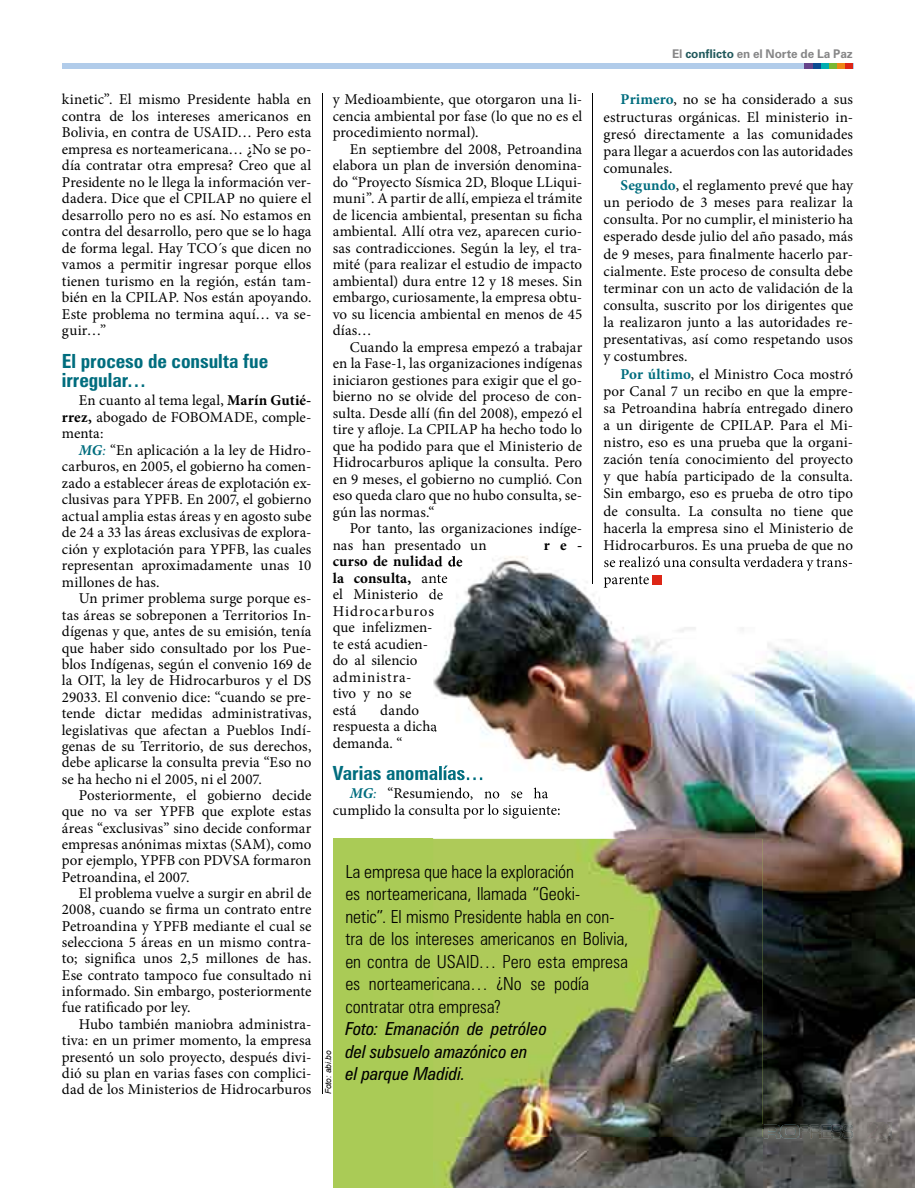
<style>
.page{position:relative;width:915px;height:1188px;background:#fff}
.page>*{position:absolute;margin:0;border:0;box-sizing:border-box;transform-origin:0 0}
.t1{font:700 condensed 19.5px/19.4px "Zurich BT";letter-spacing:-.005em;color:#006d7e}
.t2{font:300 condensed 18px/22.5px "Zurich BT";color:#000}
.t3{font:italic condensed 18px/22.5px "Zurich BT";color:#000}
.t4{font:15px/16.5px "Minion Pro";letter-spacing:.005em;color:#000;text-align:justify}
.t5{font:700 15px "Minion Pro";color:#000}
.t6{font:700 12px "Zurich BT";letter-spacing:-.005em;color:#868687}
.t7{font:italic 8.25px "Arial";color:#000}
.s1{color:#21595c}
.s2{font-weight:700}
.s3{font-weight:700;font-style:italic;color:#006d7e}
.s4{font-style:italic;color:#006d7e}
.s5{font-weight:700;color:#006d7e}
</style>
<div class="page">
<div style="left:62px;top:64px;width:790px;height:5px;background:#b1ccea"></div>
<div style="left:844px;top:64px;width:8px;height:5px;background:#de2516"></div>
<div style="left:836px;top:64px;width:8px;height:5px;background:#ee8616"></div>
<div style="left:828px;top:64px;width:8px;height:5px;background:#79b732"></div>
<div style="left:820px;top:64px;width:8px;height:5px;background:#00adb1"></div>
<div style="left:812px;top:64px;width:8px;height:5px;background:#0c4a92"></div>
<div style="left:804px;top:64px;width:8px;height:5px;background:#65438b"></div>
<div style="left:332px;top:839px;width:430px;height:349px;background:#aacb56"></div>
<img style="left:433px;top:556px;width:322px;height:283px">
<img style="left:755px;top:563px;width:159px;height:625px">
<svg style="left:762px;top:1116px;width:90px;height:26px;background:#474a46"></svg>
<img style="left:867px;top:1122px;width:23px;height:17px">
<img style="left:442px;top:839px;width:320px;height:349px">
<img style="left:433px;top:556px;width:29px;height:11px">
<img style="left:433px;top:574px;width:14px;height:9px">
<svg style="left:433px;top:589px;width:10px;height:27px"></svg>
<img style="left:433px;top:721px;width:4px;height:14px">
<img style="left:433px;top:766px;width:49px;height:14px">
<img style="left:433px;top:788px;width:115px;height:12px">
<img style="left:433px;top:804px;width:127px;height:15px">
<img style="left:604px;top:556px;width:247px;height:15px">
<img style="left:603px;top:575px;width:46px;height:13px">
<svg style="left:652px;top:576px;width:9px;height:8px"></svg>
<hr style="left:322px;top:94px;width:1px;height:1000px;background:#000">
<hr style="left:592px;top:94px;width:1px;height:490px;background:#000">
<p class="t6" style="left:671px;top:46px;width:182px">El <span class="s1">conflicto</span> en el Norte de La Paz</p>
<p class="t4" style="left:62px;top:91px;width:251px">kinetic”. El mismo Presidente habla en contra de los intereses americanos en Bolivia, en contra de USAID… Pero esta empresa es norteamericana… ¿No se po&shy;día contratar otra empresa? Creo que al Presidente no le llega la información ver&shy;dadera. Dice que el CPILAP no quiere el desarrollo pero no es así. No estamos en contra del desarrollo, pero que se lo haga de forma legal. Hay TCO´s que dicen no vamos a permitir ingresar porque ellos tienen turismo en la región, están tam&shy;bién en la CPILAP. Nos están apoyando.<br>Este problema no termina aquí… va se&shy;guir…”</p>
<h1 class="t1" style="left:62px;top:351px;width:208px">El proceso de consulta fue irregular…</h1>
<p class="t4" style="left:62px;top:392px;width:251px;text-indent:17px">En cuanto al tema legal, <span class="s2">Marín Gutié&shy;rrez,</span> abogado de FOBOMADE, comple&shy;menta:</p>
<p class="t4" style="left:62px;top:442px;width:251px;text-indent:17px"><span class="s3">MG</span><span class="s4">:</span> “En aplicación a la ley de Hidro&shy;carburos, en 2005, el gobierno ha comen&shy;zado a establecer áreas de explotación ex&shy;clusivas para YPFB. En 2007, el gobierno actual amplia estas áreas y en agosto sube de 24 a 33 las áreas exclusivas de explora&shy;ción y explotación para YPFB, las cuales representan aproximadamente unas 10 millones de has.</p>
<p class="t4" style="left:62px;top:590px;width:251px;text-indent:17px">Un primer problema surge porque es&shy;tas áreas se sobreponen a Territorios In&shy;dígenas y que, antes de su emisión, tenía que haber sido consultado por los Pue&shy;blos Indígenas, según el convenio 169 de la OIT, la ley de Hidrocarburos y el DS 29033. El convenio dice: “cuando se pre&shy;tende dictar medidas administrativas, legislativas que afectan a Pueblos Indí&shy;genas de su Territorio, de sus derechos, debe aplicarse la consulta previa “Eso no se ha hecho ni el 2005, ni el 2007.</p>
<p class="t4" style="left:62px;top:787px;width:251px;text-indent:17px">Posteriormente, el gobierno decide que no va ser YPFB que explote estas áreas “exclusivas” sino decide conformar empresas anónimas mixtas (SAM), como por ejemplo, YPFB con PDVSA formaron Petroandina, el 2007.</p>
<p class="t4" style="left:62px;top:885px;width:251px;text-indent:17px">El problema vuelve a surgir en abril de 2008, cuando se firma un contrato entre Petroandina y YPFB mediante el cual se selecciona 5 áreas en un mismo contra&shy;to; significa unos 2,5 millones de has.<br>Ese contrato tampoco fue consultado ni informado. Sin embargo, posteriormente fue ratificado por ley.</p>
<p class="t4" style="left:62px;top:1016px;width:251px;text-indent:17px">Hubo también maniobra administra&shy;tiva: en un primer momento, la empresa presentó un solo proyecto, después divi&shy;dió su plan en varias fases con complici&shy;dad de los Ministerios de Hidrocarburos</p>
<p class="t4" style="left:332px;top:91px;width:251px">y Medioambiente, que otorgaron una li&shy;cencia ambiental por fase (lo que no es el procedimiento normal).</p>
<p class="t4" style="left:332px;top:141px;width:251px;text-indent:17px">En septiembre del 2008, Petroandina elabora un plan de inversión denomina&shy;do “Proyecto Sísmica 2D, Bloque LLiqui&shy;muni”. A partir de allí, empieza el trámite de licencia ambiental, presentan su ficha ambiental. Allí otra vez, aparecen curio&shy;sas contradicciones. Según la ley, el tra&shy;mité (para realizar el estudio de impacto ambiental) dura entre 12 y 18 meses. Sin embargo, curiosamente, la empresa obtu&shy;vo su licencia ambiental en menos de 45 días…</p>
<p class="t4" style="left:332px;top:339px;width:251px;text-indent:17px">Cuando la empresa empezó a trabajar en la Fase-1, las organizaciones indígenas iniciaron gestiones para exigir que el go&shy;bierno no se olvide del proceso de con&shy;sulta. Desde allí (fin del 2008), empezó el tire y afloje. La CPILAP ha hecho todo lo que ha podido para que el Ministerio de Hidrocarburos aplique la consulta. Pero en 9 meses, el gobierno no cumplió. Con eso queda claro que no hubo consulta, se&shy;gún las normas.“</p>
<p class="t4" style="left:332px;top:520px;width:251px;text-indent:17px">Por tanto, las organizaciones indíge&shy;nas han presentado un</p>
<p class="t5" style="left:543px;top:535px;width:40px">re-</p>
<p class="t4" style="left:332px;top:553px;width:131px;text-align:left"><span class="s2">curso de nulidad de la consulta,</span> ante<br>el Ministerio de<br>Hidrocarburos<br>que infelizmen-<br>te está acudien-<br>do al silencio administra-<br>tivo y no se<br>está</p>
<p class="t4" style="left:332px;top:702px;width:106px;text-align:left;text-indent:47px">dando respuesta a dicha demanda. “</p>
<h1 class="t1" style="left:332px;top:763px;width:153px">Varias anomalías…</h1>
<p class="t4" style="left:603px;top:91px;width:251px;line-height:17.1px;text-indent:17px"><span class="s5">Primero</span>, no se ha considerado a sus estructuras orgánicas. El ministerio in&shy;gresó directamente a las comunidades para llegar a acuerdos con las autoridades comunales.</p>
<p class="t4" style="left:603px;top:177px;width:251px;line-height:17.1px;text-indent:17px"><span class="s5">Segundo</span>, el reglamento prevé que hay un periodo de 3 meses para realizar la consulta. Por no cumplir, el ministerio ha esperado desde julio del año pasado, más de 9 meses, para finalmente hacerlo par&shy;cialmente. Este proceso de consulta debe terminar con un acto de validación de la consulta, suscrito por los dirigentes que la realizaron junto a las autoridades re&shy;presentativas, así como respetando usos y costumbres.</p>
<p class="t4" style="left:603px;top:365px;width:251px;line-height:17.1px;text-indent:17px"><span class="s5">Por último</span>, el Ministro Coca mostró por Canal 7 un recibo en que la empre&shy;sa Petroandina habría entregado dinero a un dirigente de CPILAP. Para el Mi&shy;nistro, eso es una prueba que la organi&shy;zación tenía conocimiento del proyecto y que había participado de la consulta.<br>Sin embargo, eso es prueba de otro tipo de consulta. La consulta no tiene que hacerla la empresa sino el Ministerio de Hidrocarburos. Es una prueba de que no</p>
<p class="t7" style="left:323px;top:1094px;width:45px;rotate:-90deg">Foto: abi.bo</p>
<p class="t2" style="left:345px;top:860px;width:284px">La empresa que hace la exploración<br>es norteamericana, llamada “Geoki-<br>netic”. El mismo Presidente habla en con&shy;tra de los intereses americanos en Bolivia, en contra de USAID… Pero esta empresa es norteamericana… ¿No se podía contratar otra empresa?</p>
<p class="t3" style="left:345px;top:1018px;width:203px">Foto: Emanación de petróleo del subsuelo amazónico en<br>el parque Madidi.</p>
</div>
